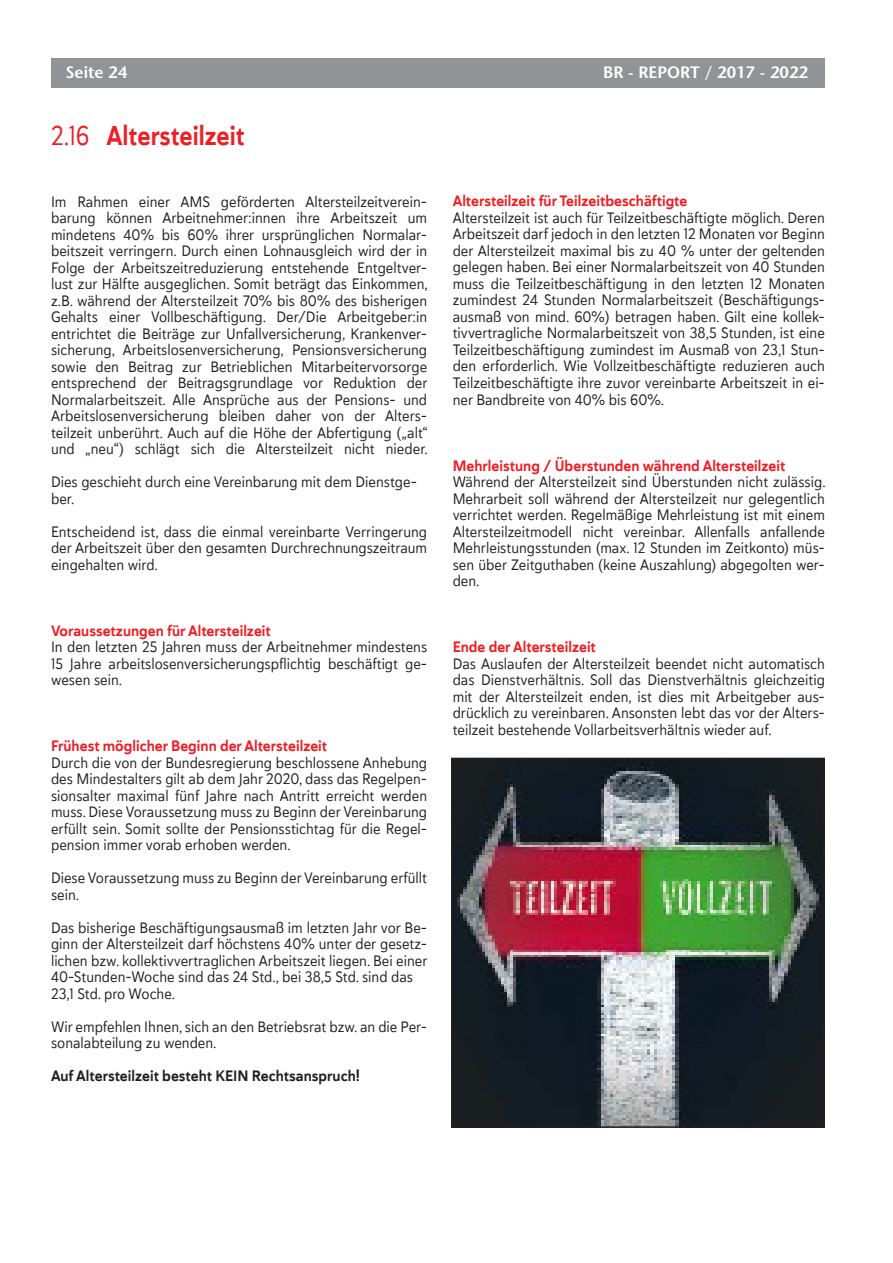
<style>
.page{position:relative;width:893px;height:1263px;background:#fff}
.page>*{position:absolute;margin:0;border:0;box-sizing:border-box;transform-origin:0 0}
.Überschrift_18{font:700 27px "Haboro Sans";color:#ee1d23;scale:.9 1}
.t1{font:600 16.5px "Stone Sans";color:#fff}
.Fließtext_ohne_GR{font:15px/16.5px "Haboro Sans";color:#231f20;text-align:justify}
.Fließtext_ohne_GR-2{font:700 15px "Haboro Sans";color:#ee1d23}
.Fließtext_ohne_GR-3{font:700 15px "Haboro Sans";color:#231f20}
.s1{font-weight:400}
</style>
<div class="page">
<div style="left:51px;top:58px;width:774px;height:29px;background:#919396"></div>
<img style="left:454px;top:761px;width:368px;height:364px">
<div style="left:451px;top:758px;width:374px;height:370px;border:2px solid #231f20"></div>
<p class="t1" style="left:65px;top:62px;width:63px">Seite 24</p>
<p class="t1" style="left:603px;top:62px;width:206px">BR - REPORT / 2017 - 2022</p>
<p class="Überschrift_18" style="left:51px;top:118px;width:217px"><span class="s1">2.16</span> Altersteilzeit</p>
<p class="Fließtext_ohne_GR" style="left:51px;top:193px;width:379px">Im Rahmen einer AMS geförderten Altersteilzeitverein&shy;barung können Arbeitnehmer:innen ihre Arbeitszeit um mindetens 40% bis 60% ihrer ursprünglichen Normalar&shy;beitszeit verringern. Durch einen Lohnausgleich wird der in Folge der Arbeitszeitreduzierung entstehende Entgeltver&shy;lust zur Hälfte ausgeglichen. Somit beträgt das Einkommen, z.B. während der Altersteilzeit 70% bis 80% des bisherigen Gehalts einer Vollbeschäftigung. Der/Die Arbeitgeber:in entrichtet die Beiträge zur Unfallversicherung, Krankenver&shy;sicherung, Arbeitslosenversicherung, Pensionsversicherung sowie den Beitrag zur Betrieblichen Mitarbeitervorsorge entsprechend der Beitragsgrundlage vor Reduktion der Normalarbeitszeit. Alle Ansprüche aus der Pensions- und Arbeitslosenversicherung bleiben daher von der Alters&shy;teilzeit unberührt. Auch auf die Höhe der Abfertigung („alt“ und „neu“) schlägt sich die Altersteilzeit nicht nieder.</p>
<p class="Fließtext_ohne_GR" style="left:51px;top:473px;width:367px">Dies geschieht durch eine Vereinbarung mit dem Dienstge&shy;ber.</p>
<p class="Fließtext_ohne_GR" style="left:51px;top:523px;width:378px">Entscheidend ist, dass die einmal vereinbarte Verringerung der Arbeitszeit über den gesamten Durchrechnungszeitraum eingehalten wird.</p>
<p class="Fließtext_ohne_GR-2" style="left:51px;top:620px;width:221px">Voraussetzungen für Altersteilzeit</p>
<p class="Fließtext_ohne_GR" style="left:51px;top:638px;width:378px">In den letzten 25 Jahren muss der Arbeitnehmer mindestens 15 Jahre arbeitslosenversicherungspflichtig beschäftigt ge&shy;wesen sein.</p>
<p class="Fließtext_ohne_GR-2" style="left:51px;top:736px;width:278px">Frühest möglicher Beginn der Altersteilzeit</p>
<p class="Fließtext_ohne_GR" style="left:51px;top:754px;width:378px">Durch die von der Bundesregierung beschlossene Anhebung des Mindestalters gilt ab dem Jahr 2020, dass das Regelpen&shy;sionsalter maximal fünf Jahre nach Antritt erreicht werden muss. Diese Voraussetzung muss zu Beginn der Vereinbarung erfüllt sein. Somit sollte der Pensionsstichtag für die Regel&shy;pension immer vorab erhoben werden.</p>
<p class="Fließtext_ohne_GR" style="left:51px;top:869px;width:378px">Diese Voraussetzung muss zu Beginn der Vereinbarung erfüllt sein.</p>
<p class="Fließtext_ohne_GR" style="left:51px;top:919px;width:378px">Das bisherige Beschäftigungsausmaß im letzten Jahr vor Be&shy;ginn der Altersteilzeit darf höchstens 40% unter der gesetz&shy;lichen bzw. kollektivvertraglichen Arbeitszeit liegen. Bei einer 40-Stunden-Woche sind das 24 Std., bei 38,5 Std. sind das</p>
<p class="Fließtext_ohne_GR" style="left:51px;top:985px;width:126px">23,1 Std. pro Woche.</p>
<p class="Fließtext_ohne_GR" style="left:51px;top:1018px;width:378px">Wir empfehlen Ihnen, sich an den Betriebsrat bzw. an die Per&shy;sonalabteilung zu wenden.</p>
<p class="Fließtext_ohne_GR-3" style="left:51px;top:1066px;width:310px">Auf Altersteilzeit besteht KEIN Rechtsanspruch!</p>
<p class="Fließtext_ohne_GR-2" style="left:453px;top:191px;width:236px">Altersteilzeit für Teilzeitbeschäftigte</p>
<p class="Fließtext_ohne_GR" style="left:453px;top:209px;width:374px">Altersteilzeit ist auch für Teilzeitbeschäftigte möglich. Deren Arbeitszeit darf jedoch in den letzten 12 Monaten vor Beginn der Altersteilzeit maximal bis zu 40 % unter der geltenden gelegen haben. Bei einer Normalarbeitszeit von 40 Stunden muss die Teilzeitbeschäftigung in den letzten 12 Monaten zumindest 24 Stunden Normalarbeitszeit (Beschäftigungs&shy;ausmaß von mind. 60%) betragen haben. Gilt eine kollek&shy;tivvertragliche Normalarbeitszeit von 38,5 Stunden, ist eine Teilzeitbeschäftigung zumindest im Ausmaß von 23,1 Stun&shy;den erforderlich. Wie Vollzeitbeschäftigte reduzieren auch Teilzeitbeschäftigte ihre zuvor vereinbarte Arbeitszeit in ei&shy;ner Bandbreite von 40% bis 60%.</p>
<p class="Fließtext_ohne_GR-2" style="left:453px;top:455px;width:334px">Mehrleistung / Überstunden während Altersteilzeit</p>
<p class="Fließtext_ohne_GR" style="left:453px;top:473px;width:374px">Während der Altersteilzeit sind Überstunden nicht zulässig.<br>Mehrarbeit soll während der Altersteilzeit nur gelegentlich verrichtet werden. Regelmäßige Mehrleistung ist mit einem Altersteilzeitmodell nicht vereinbar. Allenfalls anfallende Mehrleistungsstunden (max. 12 Stunden im Zeitkonto) müs&shy;sen über Zeitguthaben (keine Auszahlung) abgegolten wer&shy;den.</p>
<p class="Fließtext_ohne_GR-2" style="left:453px;top:637px;width:145px">Ende der Altersteilzeit</p>
<p class="Fließtext_ohne_GR" style="left:453px;top:655px;width:374px">Das Auslaufen der Altersteilzeit beendet nicht automatisch das Dienstverhältnis. Soll das Dienstverhältnis gleichzeitig mit der Altersteilzeit enden, ist dies mit Arbeitgeber aus&shy;drücklich zu vereinbaren. Ansonsten lebt das vor der Alters&shy;teilzeit bestehende Vollarbeitsverhältnis wieder auf.</p>
</div>
